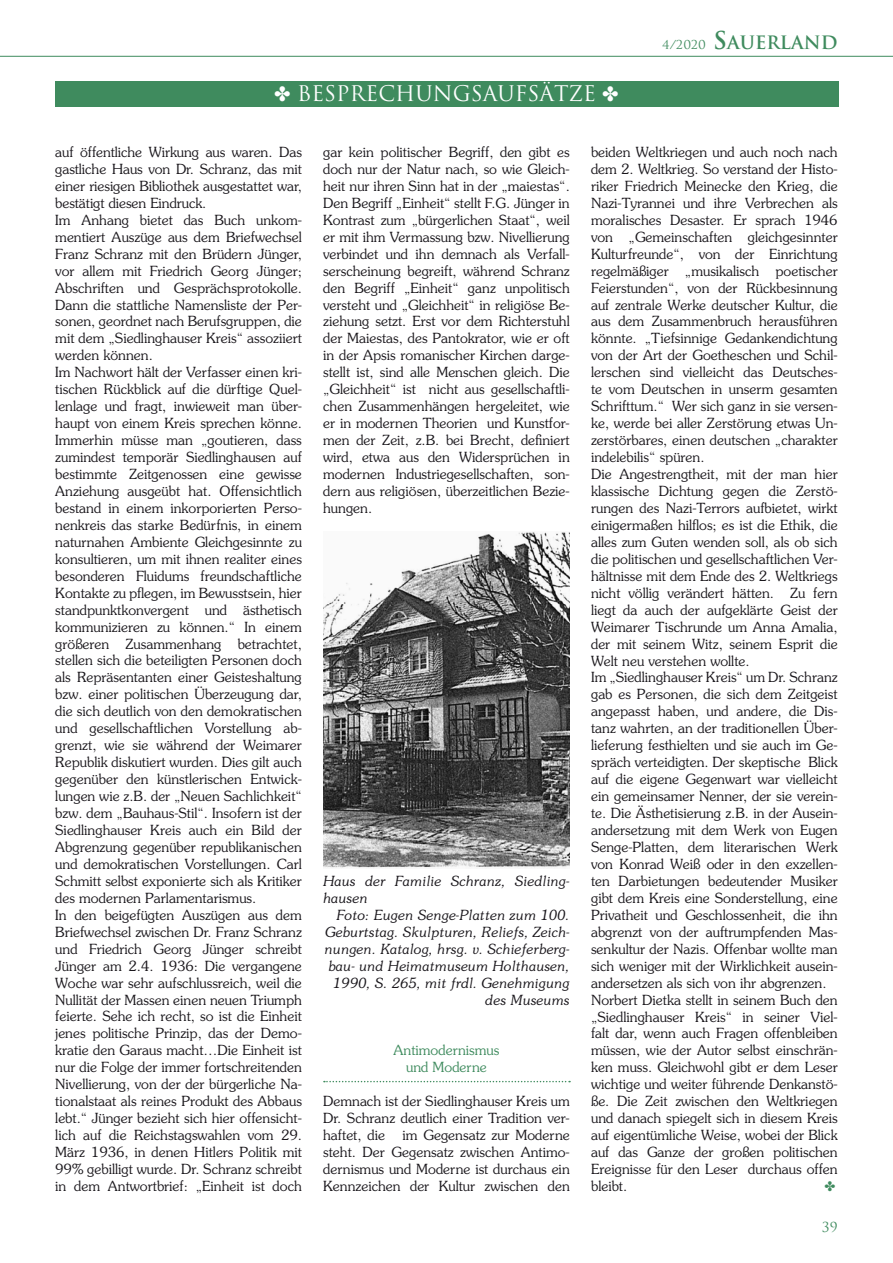
<style>
.page{position:relative;width:893px;height:1263px;background:#fff}
.page>*{position:absolute;margin:0;border:0;box-sizing:border-box;transform-origin:0 0}
.t1{font:21px "Trajan";color:#fff}
.t2{font:700 18px "Trajan";color:#3f8b5e}
.t3{font:300 13.95px/17px "Souvenir";color:#1a171c;text-align:justify}
.t4{font:italic 300 13.95px/17px "Souvenir";color:#1a171c}
.t5{font:300 13.95px/17px "Souvenir";color:#3f8b5e;text-align:center}
.t6{font:13.5px "Trajan";color:#3f8b5e}
.s1{font-weight:400;font-size:12px}
.s2{font-size:24px}
</style>
<div class="page">
<hr style="left:0;top:56px;width:893px;height:1px;background:#3f8b5e">
<div style="left:56px;top:81px;width:783px;height:25px;background:#3f8b5e"></div>
<svg style="left:324px;top:1081px;width:246px;height:1px"></svg>
<img style="left:323px;top:532px;width:247px;height:336px">
<h1 class="t1" style="left:274px;top:81px;width:346px">✤ BESPRECHUNGSAUFSÄTZE ✤</h1>
<p class="t2" style="left:662px;top:32px;width:177px"><span class="s1">4/2020</span> <span class="s2">S</span>AUERLAND</p>
<p class="t3" style="left:55px;top:144px;width:248px;text-align:left">auf öffentliche Wirkung aus waren. Das gastliche Haus von Dr. Schranz, das mit einer riesigen Bibliothek ausgestattet war, bestätigt diesen Eindruck.<br>Im Anhang bietet das Buch unkom&shy;mentiert Auszüge aus dem Briefwechsel Franz Schranz mit den Brüdern Jünger, vor allem mit Friedrich Georg Jünger; Abschriften und Gesprächsprotokolle.<br>Dann die stattliche Namensliste der Per&shy;sonen, geordnet nach Berufsgruppen, die mit dem „Siedlinghauser Kreis“ assoziiert werden können.<br>Im Nachwort hält der Verfasser einen kri&shy;tischen Rückblick auf die dürftige Quel&shy;lenlage und fragt, inwieweit man über&shy;haupt von einem Kreis sprechen könne.<br>Immerhin müsse man „goutieren, dass zumindest temporär Siedlinghausen auf bestimmte Zeitgenossen eine gewisse Anziehung ausgeübt hat. Offensichtlich bestand in einem inkorporierten Perso&shy;nenkreis das starke Bedürfnis, in einem naturnahen Ambiente Gleichgesinnte zu konsultieren, um mit ihnen realiter eines besonderen Fluidums freundschaftliche Kontakte zu pflegen, im Bewusstsein, hier standpunktkonvergent und ästhetisch kommunizieren zu können.“ In einem größeren Zusammenhang betrachtet, stellen sich die beteiligten Personen doch als Repräsentanten einer Geisteshaltung bzw. einer politischen Überzeugung dar, die sich deutlich von den demokratischen und gesellschaftlichen Vorstellung ab&shy;grenzt, wie sie während der Weimarer Republik diskutiert wurden. Dies gilt auch gegenüber den künstlerischen Entwick&shy;lungen wie z.B. der „Neuen Sachlichkeit“ bzw. dem „Bauhaus-Stil“. Insofern ist der Siedlinghauser Kreis auch ein Bild der Abgrenzung gegenüber republikanischen und demokratischen Vorstellungen. Carl Schmitt selbst exponierte sich als Kritiker des modernen Parlamentarismus.<br>In den beigefügten Auszügen aus dem Briefwechsel zwischen Dr. Franz Schranz und Friedrich Georg Jünger schreibt Jünger am 2.4. 1936: Die vergangene Woche war sehr aufschlussreich, weil die Nullität der Massen einen neuen Triumph feierte. Sehe ich recht, so ist die Einheit jenes politische Prinzip, das der Demo&shy;kratie den Garaus macht…Die Einheit ist nur die Folge der immer fortschreitenden Nivellierung, von der der bürgerliche Na&shy;tionalstaat als reines Produkt des Abbaus lebt.“ Jünger bezieht sich hier offensicht&shy;lich auf die Reichstagswahlen vom 29.<br>März 1936, in denen Hitlers Politik mit 99% gebilligt wurde. Dr. Schranz schreibt in dem Antwortbrief: „Einheit ist doch</p>
<p class="t3" style="left:323px;top:144px;width:248px">gar kein politischer Begriff, den gibt es doch nur der Natur nach, so wie Gleich&shy;heit nur ihren Sinn hat in der „maiestas“.<br>Den Begriff „Einheit“ stellt F.G. Jünger in Kontrast zum „bürgerlichen Staat“, weil er mit ihm Vermassung bzw. Nivellierung verbindet und ihn demnach als Verfall&shy;serscheinung begreift, während Schranz den Begriff „Einheit“ ganz unpolitisch versteht und „Gleichheit“ in religiöse Be&shy;ziehung setzt. Erst vor dem Richterstuhl der Maiestas, des Pantokrator, wie er oft in der Apsis romanischer Kirchen darge&shy;stellt ist, sind alle Menschen gleich. Die „Gleichheit“ ist nicht aus gesellschaftli&shy;chen Zusammenhängen hergeleitet, wie er in modernen Theorien und Kunstfor&shy;men der Zeit, z.B. bei Brecht, definiert wird, etwa aus den Widersprüchen in modernen Industriegesellschaften, son&shy;dern aus religiösen, überzeitlichen Bezie&shy;hungen.</p>
<p class="t4" style="left:323px;top:872px;width:248px">Haus der Familie Schranz, Siedling&shy;hausen</p>
<p class="t4" style="left:325px;top:906px;width:247px;text-align:right">Foto: Eugen Senge-Platten zum 100.<br>Geburtstag. Skulpturen, Reliefs, Zeich&shy;nungen. Katalog, hrsg. v. Schieferberg&shy;bau- und Heimatmuseum Holthausen, 1990, S. 265, mit frdl. Genehmigung des Museums</p>
<p class="t5" style="left:393px;top:1042px;width:107px">Antimodernismus und Moderne</p>
<p class="t3" style="left:323px;top:1093px;width:248px">Demnach ist der Siedlinghauser Kreis um Dr. Schranz deutlich einer Tradition ver&shy;haftet, die</p>
<p class="t3" style="left:323px;top:1127px;width:248px;text-indent:79px">im Gegensatz zur Moderne steht. Der Gegensatz zwischen Antimo&shy;dernismus und Moderne ist durchaus ein Kennzeichen der Kultur zwischen den</p>
<p class="t3" style="left:591px;top:144px;width:248px;text-align:left">beiden Weltkriegen und auch noch nach dem 2. Weltkrieg. So verstand der Histo&shy;riker Friedrich Meinecke den Krieg, die Nazi-Tyrannei und ihre Verbrechen als moralisches Desaster. Er sprach 1946 von „Gemeinschaften gleichgesinnter Kulturfreunde“, von der Einrichtung regelmäßiger „musikalisch poetischer Feierstunden“, von der Rückbesinnung auf zentrale Werke deutscher Kultur, die aus dem Zusammenbruch herausführen könnte. „Tiefsinnige Gedankendichtung von der Art der Goetheschen und Schil&shy;lerschen sind vielleicht das Deutsches&shy;te vom Deutschen in unserm gesamten Schrifttum.“ Wer sich ganz in sie versen&shy;ke, werde bei aller Zerstörung etwas Un&shy;zerstörbares, einen deutschen „charakter indelebilis“ spüren.<br>Die Angestrengtheit, mit der man hier klassische Dichtung gegen die Zerstö&shy;rungen des Nazi-Terrors aufbietet, wirkt einigermaßen hilflos; es ist die Ethik, die alles zum Guten wenden soll, als ob sich die politischen und gesellschaftlichen Ver&shy;hältnisse mit dem Ende des 2. Weltkriegs nicht völlig verändert hätten. Zu fern liegt da auch der aufgeklärte Geist der Weimarer Tischrunde um Anna Amalia, der mit seinem Witz, seinem Esprit die Welt neu verstehen wollte.<br>Im „Siedlinghauser Kreis“ um Dr. Schranz gab es Personen, die sich dem Zeitgeist angepasst haben, und andere, die Dis&shy;tanz wahrten, an der traditionellen Über&shy;lieferung festhielten und sie auch im Ge&shy;spräch verteidigten. Der skeptische Blick auf die eigene Gegenwart war vielleicht ein gemeinsamer Nenner, der sie verein&shy;te. Die Ästhetisierung z.B. in der Ausein&shy;andersetzung mit dem Werk von Eugen Senge-Platten, dem literarischen Werk von Konrad Weiß oder in den exzellen&shy;ten Darbietungen bedeutender Musiker gibt dem Kreis eine Sonderstellung, eine Privatheit und Geschlossenheit, die ihn abgrenzt von der auftrumpfenden Mas&shy;senkultur der Nazis. Offenbar wollte man sich weniger mit der Wirklichkeit ausein&shy;andersetzen als sich von ihr abgrenzen.<br>Norbert Dietka stellt in seinem Buch den „Siedlinghauser Kreis“ in seiner Viel&shy;falt dar, wenn auch Fragen offenbleiben müssen, wie der Autor selbst einschrän&shy;ken muss. Gleichwohl gibt er dem Leser wichtige und weiter führende Denkanstö&shy;ße. Die Zeit zwischen den Weltkriegen und danach spiegelt sich in diesem Kreis auf eigentümliche Weise, wobei der Blick auf das Ganze der großen politischen Ereignisse für den Leser durchaus offen bleibt.</p>
<p class="t6" style="left:822px;top:1219px;width:17px">39</p>
</div>
